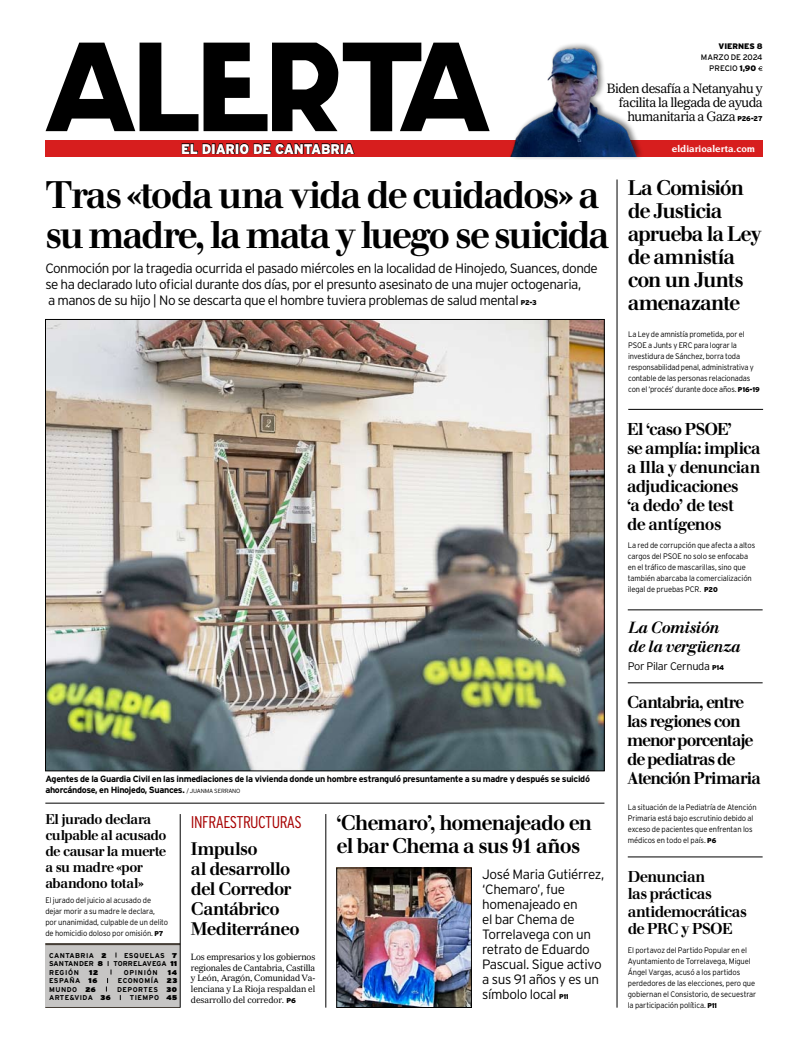
<style>
.page{position:relative;width:808px;height:1055px;background:#fff}
.page>*{position:absolute;margin:0;border:0;box-sizing:border-box;transform-origin:0 0}
.t1{font:500 38px/40px "Walbaum";letter-spacing:-.055em;color:#000;scale:.95 1}
.t2{font:500 21px/23px "Walbaum";letter-spacing:-.04em;color:#000;scale:.95 1}
.t3{font:500 18px/20px "Walbaum";letter-spacing:-.03em;color:#000;scale:.95 1}
.t4{font:500 17px/19px "Walbaum";letter-spacing:-.045em;color:#000;scale:.95 1}
.t5{font:300 condensed 17px "Interstate";letter-spacing:-.03em;color:#a70000}
.t6{font:16px/19px "Walbaum Book Md Italic Os F";letter-spacing:-.025em;color:#000;scale:.95 1}
.t7{font:500 15.6px/17.4px "Walbaum";letter-spacing:-.035em;color:#000;scale:.95 1}
.t8{font:500 14px/16px "Walbaum";letter-spacing:-.035em;color:#000;scale:.95 1}
.t9{font:900 14px "Interstate";letter-spacing:-.015em;color:#fff;scale:.95 1}
.t10{font:300 13.5px/15px "Interstate";letter-spacing:-.035em;color:#000}
.t11{font:13px/14px "Imperial WT10 Roman";letter-spacing:-.035em;color:#000;text-align:right;scale:.95 1}
.t12{font:300 11px "Interstate";letter-spacing:-.025em;color:#000}
.t13{font:700 10px "Novarese";color:#fff}
.t14{font:700 9px/10.7px "Interstate";letter-spacing:-.035em;color:#000}
.t15{font:8.8px/10.8px "Imperial WT10 Roman";color:#000;text-align:justify;scale:.95 1}
.t16{font:300 8px/11px "Interstate";letter-spacing:-.015em;color:#000;scale:.95 1}
.t17{font:8px/11px "Interstate";color:#000;text-align:center}
.t18{font:900 8px "Interstate";color:#000}
.t19{font:700 7px "Interstate";letter-spacing:.06em;color:#000}
.t20{font:700 7px "Interstate";letter-spacing:.02em;color:#000}
.t21{font:900 7px "Interstate";letter-spacing:.1em;color:#000}
.s1{font-weight:900}
.s2{font-family:"Interstate";font-weight:900;font-size:7px}
.s3{font-weight:900;font-size:7px}
.s4{font-weight:300;font-size:6px}
</style>
<div class="page">
<div style="left:45px;top:140px;width:718px;height:17px;background:#d71e1e"></div>
<svg style="left:182px;top:143px;width:173px;height:11px"></svg>
<svg style="left:204px;top:43px;width:193px;height:88px"></svg>
<svg style="left:46px;top:43px;width:152px;height:88px"></svg>
<svg style="left:758px;top:66px;width:5px;height:5px"></svg>
<hr style="left:617px;top:179px;width:1px;height:828px;background:#000">
<hr style="left:628px;top:409px;width:135px;height:1px;background:#000">
<hr style="left:628px;top:609px;width:135px;height:1px;background:#000">
<hr style="left:628px;top:682px;width:135px;height:1px;background:#000">
<hr style="left:628px;top:856px;width:135px;height:1px;background:#000">
<div style="left:507px;top:41px;width:137px;height:119px;background:#000;opacity:.5"></div>
<img style="left:397px;top:43px;width:247px;height:114px">
<div style="left:45px;top:943px;width:135px;height:64px;background:#c6c5c4"></div>
<hr style="left:45px;top:1007px;width:135px;height:1px;background:#453e36">
<hr style="left:45px;top:943px;width:135px;height:2px;background:#453e36">
<svg style="left:106px;top:952px;width:15px;height:48px"></svg>
<img style="left:47px;top:321px;width:555px;height:448px">
<hr style="left:45px;top:803px;width:559px;height:1px;background:#000">
<hr style="left:180px;top:814px;width:1px;height:193px;background:#000">
<img style="left:339px;top:869px;width:131px;height:136px">
<div style="left:337px;top:867px;width:135px;height:140px;border:1px solid #000"></div>
<hr style="left:326px;top:814px;width:1px;height:193px;background:#000">
<p class="t18" style="left:718px;top:42px;width:46px">VIERNES 8</p>
<p class="t17" style="left:701px;top:52px;width:63px">MARZO DE 2024<br>PRECIO <span class="s1">1,90</span></p>
<h3 class="t11" style="left:607px;top:81px;width:166px">Biden desafía a Netanyahu y facilita la llegada de ayuda humanitaria a Gaza <span class="s2">P26-27</span></h3>
<h3 class="t9" style="left:181px;top:141px;width:184px">EL DIARIO DE CANTABRIA</h3>
<p class="t13" style="left:672px;top:143px;width:85px">eldiarioalerta.com</p>
<h1 class="t1" style="left:45px;top:175px;width:595px">Tras «toda una vida de cuidados» a su madre, la mata y luego se suicida</h1>
<p class="t10" style="left:45px;top:260px;width:554px;line-height:16px">Conmoción por la tragedia ocurrida el pasado miércoles en la localidad de Hinojedo, Suances, donde se ha declarado luto oficial durante dos días, por el presunto asesinato de una mujer octogenaria,<br>a manos de su hijo | No se descarta que el hombre tuviera problemas de salud mental <span class="s3">P2-3</span></p>
<p class="t14" style="left:45px;top:773px;width:546px">Agentes de la Guardia Civil en las inmediaciones de la vivienda donde un hombre estranguló presuntamente a su madre y después se suicidó ahorcándose, en Hinojedo, Suances. <span class="s4">/ JUANMA SERRANO</span></p>
<h3 class="t8" style="left:45px;top:811px;width:129px">El jurado declara culpable al acusado de causar la muerte a su madre «por abandono total»</h3>
<p class="t16" style="left:45px;top:894px;width:131px">El jurado del juicio al acusado de dejar morir a su madre le declara, por unanimidad, culpable de un delito de homicidio doloso por omisión. <span class="s3">P7</span></p>
<p class="t19" style="left:49px;top:951px;width:59px">CantabriA <span class="s1">2</span></p>
<p class="t19" style="left:124px;top:951px;width:55px">esquelas <span class="s1">7</span></p>
<p class="t20" style="left:49px;top:959px;width:55px">santander <span class="s1">8</span></p>
<p class="t20" style="left:113px;top:959px;width:65px">torrelavega <span class="s1">11</span></p>
<p class="t19" style="left:49px;top:968px;width:6px">REGI</p>
<p class="t19" style="left:68px;top:968px;width:11px">ÓN</p>
<p class="t21" style="left:89px;top:967px;width:10px">12</p>
<p class="t19" style="left:124px;top:968px;width:34px">OPINIÓN</p>
<p class="t21" style="left:168px;top:967px;width:11px">14</p>
<p class="t19" style="left:49px;top:976px;width:50px">ESPAÑA <span class="s1">16</span></p>
<p class="t19" style="left:118px;top:976px;width:61px">economía <span class="s1">23</span></p>
<p class="t19" style="left:49px;top:985px;width:48px">mundo <span class="s1">26</span></p>
<p class="t19" style="left:117px;top:985px;width:22px">DEPORTES</p>
<p class="t21" style="left:167px;top:984px;width:12px">30</p>
<p class="t19" style="left:49px;top:993px;width:6px">ARTE</p>
<p class="t19" style="left:70px;top:993px;width:11px">&amp;VIDA</p>
<p class="t21" style="left:101px;top:993px;width:12px">36</p>
<p class="t19" style="left:130px;top:993px;width:6px">TIEM</p>
<p class="t19" style="left:149px;top:993px;width:30px">PO <span class="s1">45</span></p>
<h3 class="t5" style="left:191px;top:812px;width:112px">INFRAESTRUCTURAS</h3>
<h3 class="t3" style="left:191px;top:839px;width:116px">Impulso<br>al desarrollo del Corredor<br>Cantábrico<br>Mediterráneo</h3>
<p class="t15" style="left:191px;top:951px;width:132px">Los empresarios y los gobiernos regionales de Cantabria, Castilla y León, Aragón, Comunidad Va&shy;lenciana y La Rioja respaldan el desarrollo del corredor. <span class="s2">P6</span></p>
<h2 class="t2" style="left:337px;top:811px;width:270px">‘Chemaro’, homenajeado en el bar Chema a sus 91 años</h2>
<h3 class="t10" style="left:482px;top:866px;width:124px">José Maria Gutiérrez, ‘Chemaro’, fue homenajeado en<br>el bar Chema de<br>Torrelavega con un retrato de Eduardo<br>Pascual. Sigue activo a sus 91 años y es un símbolo local <span class="s3">P11</span></h3>
<h2 class="t2" style="left:628px;top:177px;width:142px">La Comisión de Justicia aprueba la Ley de amnistía con un Junts amenazante</h2>
<p class="t16" style="left:628px;top:328px;width:140px">La Ley de amnistía prometida, por el PSOE a Junts y ERC para lograr la investidura de Sánchez, borra toda responsabilidad penal, administrativa y contable de las personas relacionadas con el ‘procés’ durante doce años. <span class="s3">P16-19</span></p>
<h3 class="t4" style="left:627px;top:420px;width:142px">El ‘caso PSOE’<br>se amplía: implica a Illa y denuncian adjudicaciones<br>‘a dedo’ de test<br>de antígenos</h3>
<p class="t16" style="left:628px;top:539px;width:136px">La red de corrupción que afecta a altos cargos del PSOE no solo se enfocaba en el tráfico de mascarillas, sino que también abarcaba la comercialización ilegal de pruebas PCR. <span class="s3">P20</span></p>
<h3 class="t6" style="left:628px;top:618px;width:120px">La Comisión de la vergüenza</h3>
<h3 class="t12" style="left:628px;top:660px;width:98px">Por Pilar Cernuda <span class="s3">P14</span></h3>
<h3 class="t4" style="left:627px;top:693px;width:142px">Cantabria, entre las regiones con menor porcentaje de pediatras de<br>Atención Primaria</h3>
<p class="t16" style="left:628px;top:801px;width:137px">La situación de la Pediatría de Atención Primaria está bajo escrutinio debido al exceso de pacientes que enfrentan los médicos en todo el país. <span class="s3">P6</span></p>
<h3 class="t7" style="left:628px;top:867px;width:127px">Denuncian<br>las prácticas antidemocráticas de PRC y PSOE</h3>
<p class="t16" style="left:628px;top:944px;width:137px">El portavoz del Partido Popular en el Ayuntamiento de Torrelavega, Miguel Ángel Vargas, acusó a los partidos perdedores de las elecciones, pero que gobiernan el Consistorio, de secuestrar la participación política. <span class="s3">P11</span></p>
</div>
